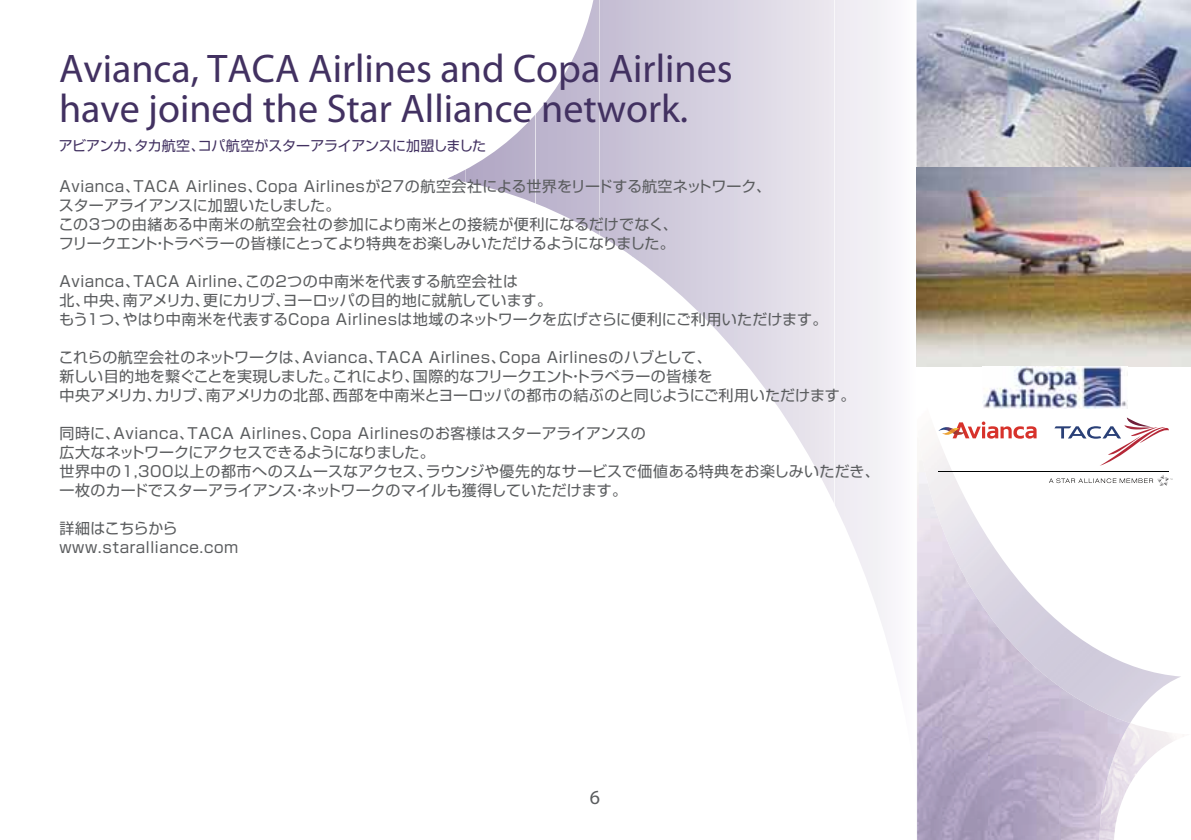
<style>
.page{position:relative;width:1191px;height:840px;background:#fff}
.page>*{position:absolute;margin:0;border:0;box-sizing:border-box;transform-origin:0 0}
.t1{font:40px/40px "Myriad Pro";color:#423161}
.t2{font:20px "Myriad Pro";color:#5a5c5e}
.t3{font:15px/19px "Shin Go Pro Regular 90 pv RKSJ H";letter-spacing:.015em;color:#5a5c5e}
.t4{font:15px/19px "Shin Go Pro Regular 90 pv RKSJ H";letter-spacing:.04em;color:#5a5c5e}
.t5{font:14px "Shin Go Pro Regular 90 pv RKSJ H";letter-spacing:-.015em;color:#423161}
</style>
<div class="page">
<svg style="left:835px;top:0;width:56px;height:653px"></svg>
<hr style="left:830px;top:0;width:4px;height:502px;background:#ece9f0">
<svg style="left:737px;top:0;width:93px;height:494px"></svg>
<svg style="left:733px;top:0;width:4px;height:353px"></svg>
<svg style="left:636px;top:0;width:97px;height:348px;background:#d8d3e1"></svg>
<svg style="left:632px;top:0;width:4px;height:259px"></svg>
<svg style="left:599px;top:0;width:33px;height:256px;background:#c9c2d6"></svg>
<hr style="left:596px;top:0;width:3px;height:790px;background:#c3bcd1">
<svg style="left:535px;top:0;width:61px;height:233px"></svg>
<hr style="left:532px;top:0;width:3px;height:790px;background:#bab2cb">
<svg style="left:466px;top:118px;width:66px;height:84px"></svg>
<hr style="left:462px;top:0;width:3px;height:790px;background:#b0a5c3">
<hr style="left:451px;top:0;width:3px;height:790px;background:#aea4c2">
<img style="left:988px;top:373px;width:193px;height:411px">
<img style="left:917px;top:438px;width:71px;height:401px">
<img style="left:987px;top:613px;width:72px;height:226px">
<img style="left:1059px;top:685px;width:71px;height:154px">
<img style="left:916px;top:0;width:275px;height:367px">
<img style="left:916px;top:196px;width:1px;height:171px">
<img style="left:916px;top:168px;width:275px;height:28px">
<hr style="left:938px;top:471px;width:230px;height:1px;background:#000202">
<svg style="left:938px;top:421px;width:98px;height:17px"></svg>
<svg style="left:1054px;top:417px;width:115px;height:48px"></svg>
<svg style="left:1049px;top:474px;width:123px;height:11px"></svg>
<img style="left:983px;top:367px;width:144px;height:41px">
<p class="t1" style="left:59px;top:48px;width:675px">Avianca, TACA Airlines and Copa Airlines have joined the Star Alliance network.</p>
<p class="t5" style="left:59px;top:140px;width:429px">アビアンカ、タカ航空、コパ航空がスターアライアンスに加盟しました</p>
<p class="t3" style="left:59px;top:178px;width:714px">Avianca、TACA Airlines、Copa Airlinesが27の航空会社による世界をリードする航空ネットワーク、スターアライアンスに加盟いたしました。<br>この3つの由緒ある中南米の航空会社の参加により南米との接続が便利になるだけでなく、<br>フリークエント・トラベラーの皆様にとってより特典をお楽しみいただけるようになりました。</p>
<p class="t3" style="left:59px;top:273px;width:770px">Avianca、TACA Airline、この2つの中南米を代表する航空会社は<br>北、中央、南アメリカ、更にカリブ、ヨーロッパの目的地に就航しています。<br>もう1つ、やはり中南米を代表するCopa Airlinesは地域のネットワークを広げさらに便利にご利用いただけます。</p>
<p class="t3" style="left:59px;top:349px;width:798px">これらの航空会社のネットワークは、Avianca、TACA Airlines、Copa Airlinesのハブとして、<br>新しい目的地を繋ぐことを実現しました。これにより、国際的なフリークエント・トラベラーの皆様を<br>中央アメリカ、カリブ、南アメリカの北部、西部を中南米とヨーロッパの都市の結ぶのと同じようにご利用いただけます。</p>
<p class="t3" style="left:59px;top:425px;width:822px">同時に、Avianca、TACA Airlines、Copa Airlinesのお客様はスターアライアンスの<br>広大なネットワークにアクセスできるようになりました。<br>世界中の1,300以上の都市へのスムースなアクセス、ラウンジや優先的なサービスで価値ある特典をお楽しみいただき、一枚のカードでスターアライアンス・ネットワークのマイルも獲得していただけます。</p>
<p class="t4" style="left:59px;top:520px;width:180px">詳細はこちらからwww.staralliance.com</p>
<p class="t2" style="left:590px;top:785px;width:12px">6</p>
</div>
